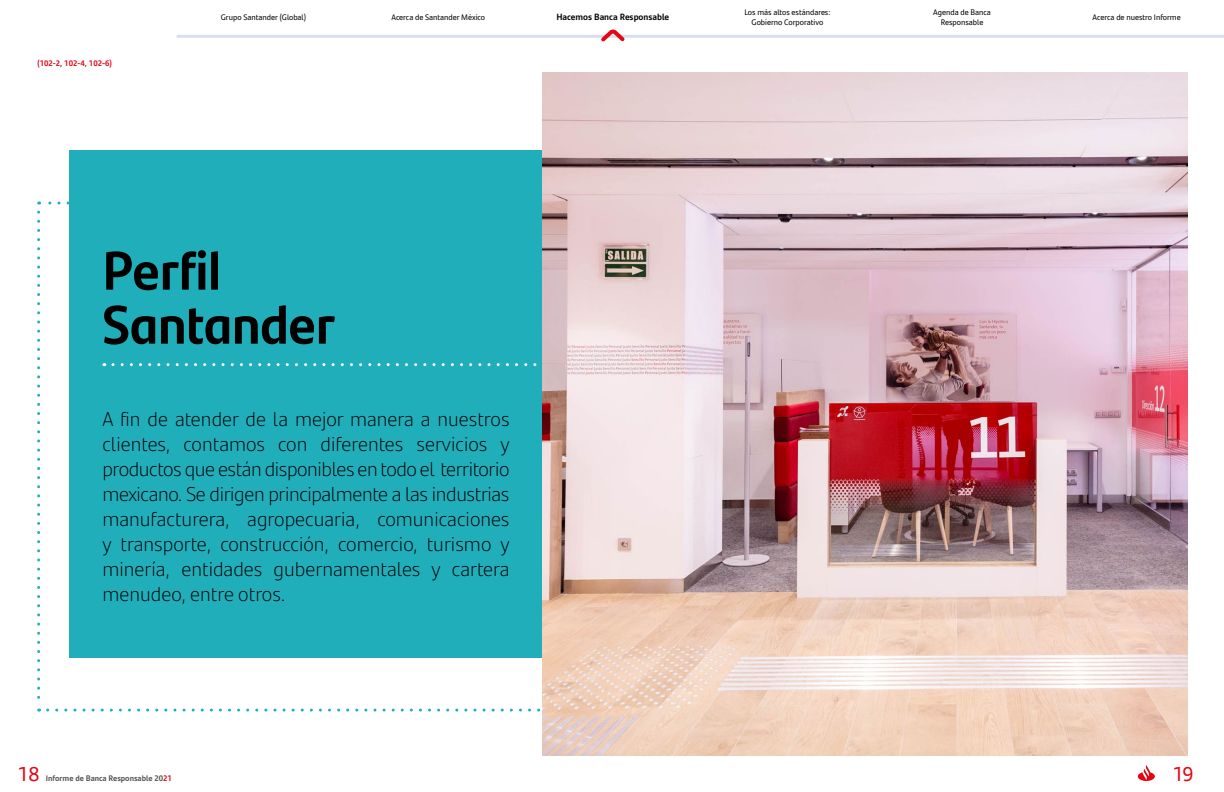
<style>
.page{position:relative;width:1224px;height:792px;background:#fff}
.page>*{position:absolute;margin:0;border:0;box-sizing:border-box;transform-origin:0 0}
.t1{font:700 54px/54px "Santander Headline";color:#000}
.t2{font:300 20px/25px "Santander Text";color:#000;text-align:justify}
.t3{font:20px "Santander Headline";color:#e30613}
.t4{font:700 9px "Santander Text";color:#000}
.t5{font:8px/9.6px "Santander Text";color:#000;text-align:center}
.t6{font:700 8px "Santander Text";color:#545051}
.t7{font:700 8px "Santander Text";color:#e30613}
.s1{color:#e30613}
</style>
<div class="page">
<hr style="left:178px;top:35px;width:1046px;height:3px;background:#d9dfee">
<svg style="left:601px;top:29px;width:24px;height:13px"></svg>
<svg style="left:1138px;top:765px;width:17px;height:16px"></svg>
<svg style="left:37px;top:212px;width:3px;height:500px"></svg>
<svg style="left:48px;top:709px;width:495px;height:3px"></svg>
<svg style="left:39px;top:202px;width:30px;height:3px"></svg>
<div style="left:69px;top:151px;width:630px;height:507px;background:#21aebb"></div>
<svg style="left:113px;top:363px;width:430px;height:3px"></svg>
<img style="left:543px;top:72px;width:645px;height:684px">
<p class="t7" style="left:37px;top:57px;width:77px">(102-2, 102-4, 102-6)</p>
<p class="t5" style="left:221px;top:12px;width:87px">Grupo Santander (Global)</p>
<p class="t5" style="left:391px;top:12px;width:95px">Acerca de Santander México</p>
<p class="t4" style="left:556px;top:10px;width:114px">Hacemos Banca Responsable</p>
<p class="t5" style="left:744px;top:7px;width:88px">Los más altos estándares:<br>Gobierno Corporativo</p>
<p class="t5" style="left:933px;top:7px;width:59px">Agenda de Banca<br>Responsable</p>
<p class="t5" style="left:1093px;top:12px;width:90px">Acerca de nuestro Informe</p>
<h1 class="t1" style="left:102px;top:240px;width:234px">Perfil<br>Santander</h1>
<p class="t2" style="left:102px;top:406px;width:409px">A fin de atender de la mejor manera a nuestros clientes, contamos con diferentes servicios y productos que están disponibles en todo el territorio mexicano. Se dirigen principalmente a las industrias manufacturera, agropecuaria, comunicaciones y transporte, construcción, comercio, turismo y minería, entidades gubernamentales y cartera menudeo, entre otros.</p>
<p class="t3" style="left:17px;top:759px;width:24px">18</p>
<p class="t6" style="left:46px;top:772px;width:128px">Informe de Banca Responsable 20<span class="s1">21</span></p>
<p class="t3" style="left:1172px;top:759px;width:22px">19</p>
</div>
